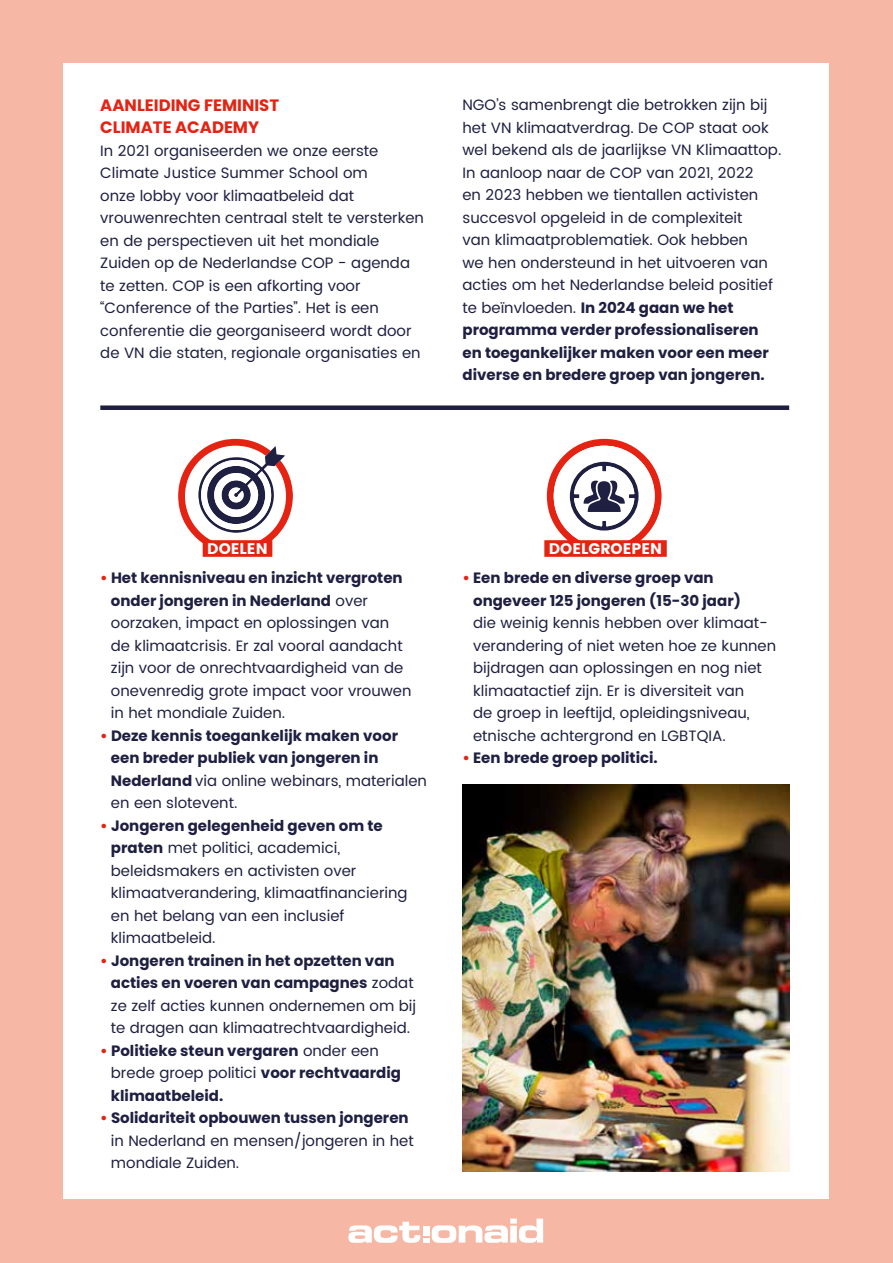
<style>
.page{position:relative;width:893px;height:1263px;background:#f7b7a5}
.page>*{position:absolute;margin:0;border:0;box-sizing:border-box;transform-origin:0 0}
.t1{font:700 16.5px/22.5px "Poppins";color:#e42313}
.t2{font:15.45px "Poppins";color:#fff}
.t3{font:15px/22.5px "Poppins";color:#1e1f41}
.t4{font:700 15px/22.5px "Poppins";color:#1e1f41}
.s1{font-weight:700}
.s2{font-weight:700;color:#e42313}
.s3{color:#e42313}
.s4{font-weight:400}
</style>
<div class="page">
<div style="left:64px;top:64px;width:765px;height:1135px;background:#fff"></div>
<svg style="left:547px;top:439px;width:115px;height:101px"></svg>
<div style="left:544px;top:540px;width:123px;height:17px;background:#e42313"></div>
<img style="left:462px;top:784px;width:327px;height:387px">
<div style="left:203px;top:540px;width:69px;height:17px;background:#e42313"></div>
<svg style="left:178px;top:439px;width:115px;height:114px"></svg>
<svg style="left:348px;top:1218px;width:195px;height:25px"></svg>
<div style="left:100px;top:405px;width:689px;height:5px;background:#1e1f41"></div>
<p class="t1" style="left:100px;top:94px;width:180px">AANLEIDING FEMINIST<br>CLIMATE ACADEMY</p>
<p class="t3" style="left:100px;top:140px;width:325px">In 2021 organiseerden we onze eerste Climate Justice Summer School om<br>onze lobby voor klimaatbeleid dat vrouwenrechten centraal stelt te versterken en de perspectieven uit het mondiale Zuiden op de Nederlandse COP - agenda te zetten. COP is een afkorting voor “Conference of the Parties”. Het is een conferentie die georganiseerd wordt door de VN die staten, regionale organisaties en</p>
<p class="t3" style="left:462px;top:94px;width:320px">NGO’s samenbrengt die betrokken zijn bij het VN klimaatverdrag. De COP staat ook wel bekend als de jaarlijkse VN Klimaattop.<br>In aanloop naar de COP van 2021, 2022<br>en 2023 hebben we tientallen activisten succesvol opgeleid in de complexiteit<br>van klimaatproblematiek. Ook hebben<br>we hen ondersteund in het uitvoeren van acties om het Nederlandse beleid positief te beïnvloeden. <span class="s1">In 2024 gaan we het programma verder professionaliseren en toegankelijker maken voor een meer diverse en bredere groep van jongeren.</span></p>
<p class="t2" style="left:207px;top:540px;width:62px">DOELEN</p>
<p class="t2" style="left:549px;top:540px;width:115px">DOELGROEPEN</p>
<p class="t3" style="left:111px;top:567px;width:302px;text-indent:-11px"><span class="s2">•</span> <span class="s1">Het kennisniveau en inzicht vergroten onder jongeren in Nederland</span> over oorzaken, impact en oplossingen van de klimaatcrisis. Er zal vooral aandacht zijn voor de onrechtvaardigheid van de onevenredig grote impact voor vrouwen in het mondiale Zuiden.</p>
<p class="t4" style="left:111px;top:724px;width:318px;text-indent:-11px"><span class="s3">•</span> Deze kennis toegankelijk maken voor een breder publiek van jongeren in Nederland <span class="s4">via online webinars, materialen en een slotevent.</span></p>
<p class="t3" style="left:111px;top:815px;width:298px;text-indent:-11px"><span class="s2">•</span> <span class="s1">Jongeren gelegenheid geven om te praten</span> met politici, academici, beleidsmakers en activisten over klimaatverandering, klimaatfinanciering en het belang van een inclusief klimaatbeleid.</p>
<p class="t3" style="left:111px;top:950px;width:307px;text-indent:-11px"><span class="s2">•</span> <span class="s1">Jongeren trainen in het opzetten van acties en voeren van campagnes</span> zodat ze zelf acties kunnen ondernemen om bij te dragen aan klimaatrechtvaardigheid.</p>
<p class="t4" style="left:111px;top:1039px;width:292px;text-indent:-11px"><span class="s3">•</span> Politieke steun vergaren <span class="s4">onder een brede groep politici</span> voor rechtvaardig klimaatbeleid.</p>
<p class="t3" style="left:111px;top:1107px;width:304px;text-indent:-11px"><span class="s2">•</span> <span class="s1">Solidariteit opbouwen tussen jongeren </span>in Nederland en mensen/jongeren in het mondiale Zuiden.</p>
<p class="t4" style="left:473px;top:567px;width:269px;text-indent:-11px"><span class="s3">•</span> Een brede en diverse groep van ongeveer 125 jongeren (15-30 jaar)</p>
<p class="t3" style="left:473px;top:612px;width:305px">die weinig kennis hebben over klimaat&shy;verandering of niet weten hoe ze kunnen bijdragen aan oplossingen en nog niet klimaatactief zijn. Er is diversiteit van<br>de groep in leeftijd, opleidingsniveau, etnische achtergrond en LGBTQIA.</p>
<p class="t4" style="left:462px;top:747px;width:197px"><span class="s3">•</span> Een brede groep politici.</p>
</div>
